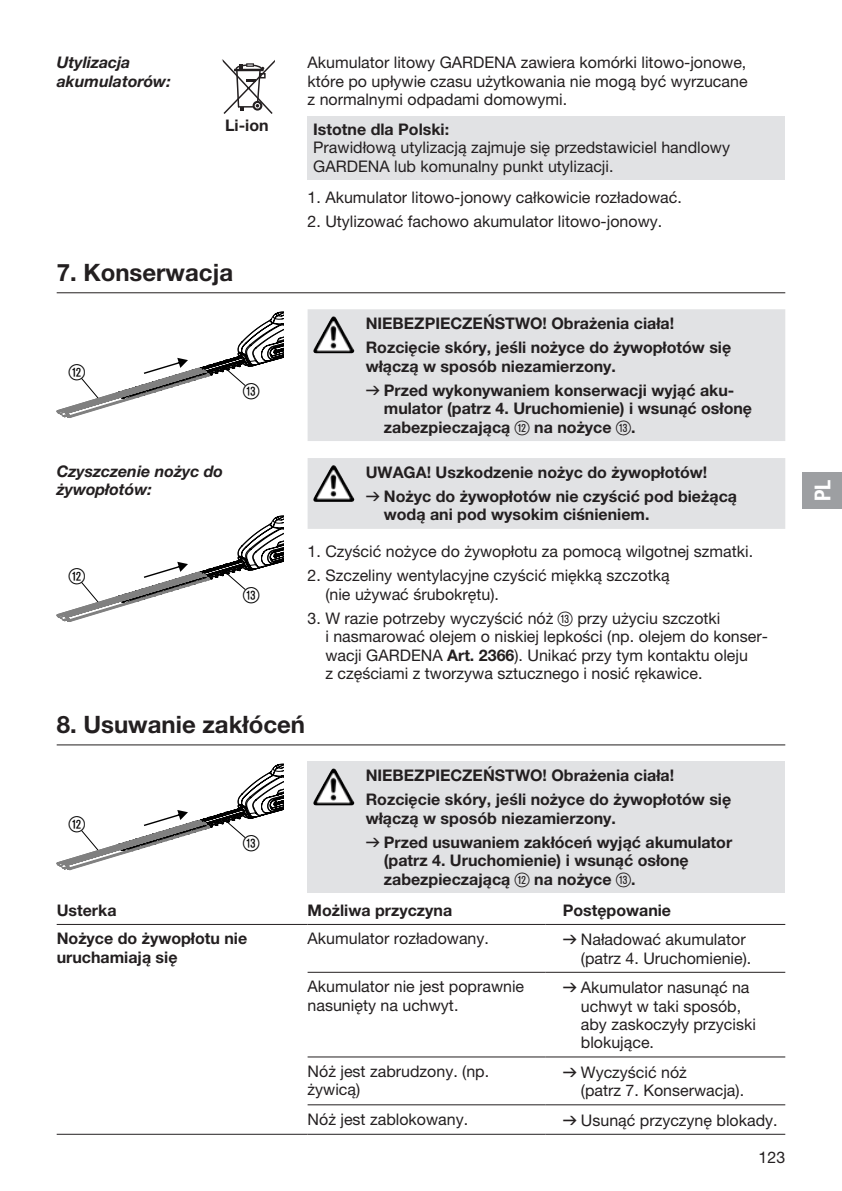
<style>
.page{position:relative;width:842px;height:1191px;background:#fff}
.page>*{position:absolute;margin:0;border:0;box-sizing:border-box;transform-origin:0 0}
.t1{font:700 24px "GARDENA Pro";color:#231f20}
.t2{font:22px "Ziffernim Kreisund Quadrat BQ";color:#000}
.t3{font:22px "GARDENA Pro Bo Cond";color:#fff}
.t4{font:16px/18.4px "GARDENA Pro";color:#231f20}
.t5{font:700 16px/24px "GARDENA Pro";color:#231f20}
.t6{font:italic 700 16px/18.4px "GARDENA Pro";color:#231f20}
.s1{font-family:"Formdruck";font-weight:400}
.s2{font-family:"Ziffernim Kreisund Quadrat BQ";font-weight:400;font-size:20px}
.s3{font-family:"Ziffernim Kreisund Quadrat BQ";font-size:20px}
.s4{font-weight:700}
.s5{font-family:"Formdruck"}
</style>
<div class="page">
<div style="left:308px;top:116px;width:477px;height:64px;background:#e1e2e4"></div>
<svg style="left:222px;top:59px;width:53px;height:55px"></svg>
<svg style="left:308px;top:309px;width:477px;height:220px;background:#e2e3e5"></svg>
<hr style="left:57px;top:292px;width:728px;height:1px;background:#231f20">
<svg style="left:57px;top:311px;width:226px;height:107px"></svg>
<img style="left:315px;top:316px;width:18px;height:31px">
<svg style="left:57px;top:515px;width:226px;height:107px"></svg>
<img style="left:315px;top:465px;width:18px;height:31px">
<div style="left:308px;top:761px;width:477px;height:132px;background:#e1e2e4"></div>
<hr style="left:57px;top:744px;width:728px;height:1px;background:#231f20">
<svg style="left:57px;top:763px;width:226px;height:107px"></svg>
<img style="left:315px;top:768px;width:18px;height:31px">
<hr style="left:57px;top:924px;width:251px;height:1px;background:#231f20">
<hr style="left:308px;top:1056px;width:238px;height:1px;background:#231f20">
<hr style="left:546px;top:1056px;width:239px;height:1px;background:#231f20">
<hr style="left:308px;top:1104px;width:238px;height:1px;background:#231f20">
<hr style="left:546px;top:1104px;width:239px;height:1px;background:#231f20">
<hr style="left:57px;top:1133px;width:251px;height:1px;background:#231f20">
<hr style="left:308px;top:1133px;width:238px;height:1px;background:#231f20">
<hr style="left:546px;top:1133px;width:239px;height:1px;background:#231f20">
<hr style="left:308px;top:924px;width:238px;height:1px;background:#231f20">
<hr style="left:546px;top:924px;width:239px;height:1px;background:#231f20">
<hr style="left:308px;top:972px;width:238px;height:1px;background:#231f20">
<hr style="left:546px;top:972px;width:239px;height:1px;background:#231f20">
<div style="left:802px;top:472px;width:40px;height:37px;background:#9d9fa2"></div>
<p class="t6" style="left:57px;top:53px;width:75px">Utylizacja</p>
<p class="t6" style="left:57px;top:71px;width:116px">akumulatorów:</p>
<p class="t5" style="left:225px;top:113px;width:45px">Li-ion</p>
<h1 class="t1" style="left:57px;top:257px;width:178px">7. Konserwacja</h1>
<h2 class="t2" style="left:69px;top:359px;width:18px">W</h2>
<h2 class="t2" style="left:243px;top:378px;width:18px">E</h2>
<p class="t6" style="left:57px;top:461px;width:168px">Czyszczenie nożyc do żywopłotów:</p>
<h2 class="t2" style="left:69px;top:563px;width:18px">W</h2>
<h2 class="t2" style="left:243px;top:582px;width:18px">E</h2>
<p class="t4" style="left:308px;top:53px;width:441px;text-align:justify">Akumulator litowy GARDENA zawiera komórki litowo-jonowe, które po upływie czasu użytkowania nie mogą być wyrzucane z normalnymi odpadami domowymi.</p>
<p class="t5" style="left:313px;top:117px;width:137px">Istotne dla Polski:</p>
<p class="t4" style="left:313px;top:138px;width:418px">Prawidłową utylizacją zajmuje się przedstawiciel handlowy<br>GARDENA lub komunalny punkt utylizacji.</p>
<p class="t4" style="left:308px;top:188px;width:376px">1. Akumulator litowo-jonowy całkowicie rozładować.</p>
<p class="t4" style="left:308px;top:212px;width:356px">2. Utylizować fachowo akumulator litowo-jonowy.</p>
<p class="t5" style="left:366px;top:311px;width:367px">NIEBEZPIECZEŃSTWO! Obrażenia ciała!<br>Rozcięcie skóry, jeśli nożyce do żywopłotów się</p>
<p class="t5" style="left:366px;top:353px;width:368px">włączą w sposób niezamierzony.<br><span class="s1">v</span> Przed wykonywaniem konserwacji wyjąć aku-</p>
<p class="t5" style="left:384px;top:399px;width:370px;line-height:18.4px">mulator (patrz 4. Uruchomienie) i wsunąć osłonę zabezpieczającą <span class="s2">W</span> na nożyce <span class="s2">E</span>.</p>
<p class="t5" style="left:366px;top:460px;width:373px">UWAGA! Uszkodzenie nożyc do żywopłotów!<br><span class="s1">v</span> Nożyc do żywopłotów nie czyścić pod bieżącą</p>
<p class="t5" style="left:384px;top:502px;width:267px">wodą ani pod wysokim ciśnieniem.</p>
<p class="t4" style="left:308px;top:542px;width:447px">1. Czyścić nożyce do żywopłotu za pomocą wilgotnej szmatki.</p>
<p class="t4" style="left:325px;top:566px;width:346px;text-indent:-18px">2. Szczeliny wentylacyjne czyścić miękką szczotką (nie używać śrubokrętu).</p>
<p class="t4" style="left:325px;top:609px;width:442px;text-indent:-18px">3. W razie potrzeby wyczyścić nóż <span class="s3">E</span> przy użyciu szczotki<br>i nasmarować olejem o niskiej lepkości (np. olejem do konser&shy;wacji GARDENA <span class="s4">Art. 2366</span>). Unikać przy tym kontaktu oleju<br>z częściami z tworzywa sztucznego i nosić rękawice.</p>
<h1 class="t1" style="left:57px;top:709px;width:250px">8. Usuwanie zakłóceń</h1>
<h2 class="t2" style="left:69px;top:811px;width:18px">W</h2>
<h2 class="t2" style="left:243px;top:830px;width:18px">E</h2>
<p class="t5" style="left:366px;top:763px;width:367px">NIEBEZPIECZEŃSTWO! Obrażenia ciała!<br>Rozcięcie skóry, jeśli nożyce do żywopłotów się</p>
<p class="t5" style="left:366px;top:805px;width:368px">włączą w sposób niezamierzony.<br><span class="s1">v</span> Przed usuwaniem zakłóceń wyjąć akumulator</p>
<p class="t5" style="left:384px;top:851px;width:306px;line-height:18.4px">(patrz 4. Uruchomienie) i wsunąć osłonę zabezpieczającą <span class="s2">W</span> na nożyce <span class="s2">E</span>.</p>
<p class="t5" style="left:57px;top:898px;width:61px">Usterka</p>
<p class="t5" style="left:308px;top:898px;width:146px">Możliwa przyczyna</p>
<p class="t5" style="left:563px;top:898px;width:110px">Postępowanie</p>
<p class="t5" style="left:57px;top:929px;width:192px;line-height:18.4px">Nożyce do żywopłotu nie uruchamiają się</p>
<p class="t4" style="left:308px;top:929px;width:183px">Akumulator rozładowany.</p>
<p class="t4" style="left:581px;top:930px;width:172px;text-indent:-18px"><span class="s5">v</span> Naładować akumulator (patrz 4. Uruchomienie).</p>
<p class="t4" style="left:308px;top:977px;width:218px">Akumulator nie jest poprawnie nasunięty na uchwyt.</p>
<p class="t4" style="left:581px;top:978px;width:177px;text-indent:-18px"><span class="s5">v</span> Akumulator nasunąć na uchwyt w taki sposób, aby zaskoczyły przyciski blokujące.</p>
<p class="t4" style="left:308px;top:1061px;width:183px">Nóż jest zabrudzony. (np. żywicą)</p>
<p class="t4" style="left:581px;top:1062px;width:165px;text-indent:-18px"><span class="s5">v</span> Wyczyścić nóż<br>(patrz 7. Konserwacja).</p>
<p class="t4" style="left:308px;top:1109px;width:162px">Nóż jest zablokowany.</p>
<p class="t4" style="left:563px;top:1110px;width:216px"><span class="s5">v</span> Usunąć przyczynę blokady.</p>
<p class="t4" style="left:759px;top:1147px;width:28px">123</p>
<h2 class="t3" style="left:809px;top:501px;width:23px;rotate:-90deg">PL</h2>
</div>
